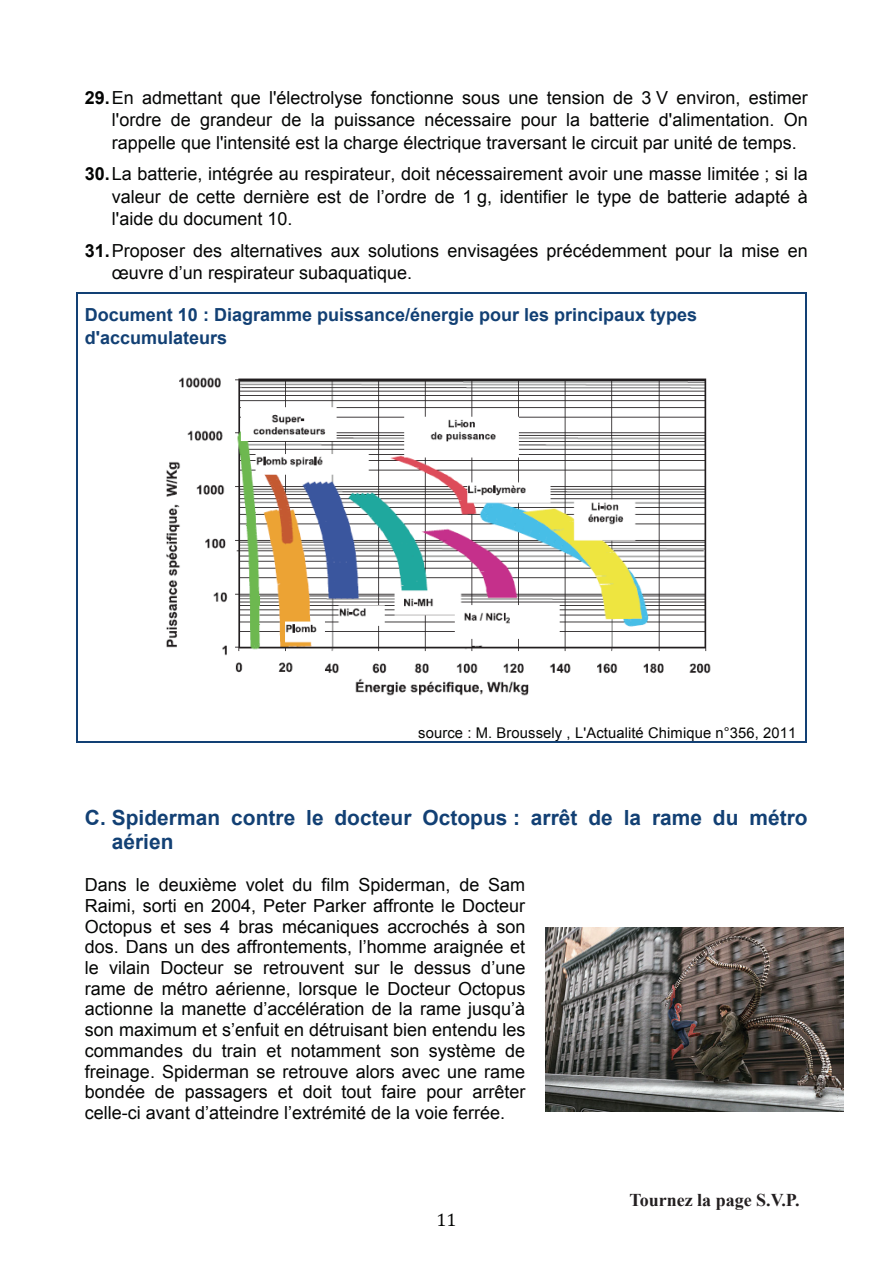
<style>
.page{position:relative;width:893px;height:1263px;background:#fff}
.page>*{position:absolute;margin:0;border:0;box-sizing:border-box;transform-origin:0 0}
.t1{font:700 20.85px/24.2px "Arial";letter-spacing:.005em;color:#124074}
.t2{font:18px/20.7px "Arial";color:#040504;text-align:justify}
.t3{font:700 18px/22.6px "Arial";color:#124074}
.t4{font:700 18px "Times New Roman";color:#231f20}
.t5{font:18px "Cambria";color:#040504}
.t6{font:14.7px "Arial";letter-spacing:.01em;color:#040504}
.s1{font-weight:700}
</style>
<div class="page">
<hr style="left:77px;top:293px;width:729px;height:1px;background:#124074">
<hr style="left:76px;top:294px;width:1px;height:448px;background:#124074">
<hr style="left:77px;top:742px;width:729px;height:1px;background:#124074">
<hr style="left:806px;top:294px;width:1px;height:448px;background:#124074">
<img style="left:166px;top:377px;width:545px;height:319px">
<img style="left:546px;top:927px;width:297px;height:184px">
<p class="t2" style="left:112px;top:86px;width:697px;line-height:22.5px;text-indent:-27px"><span class="s1">29.</span>En admettant que l'électrolyse fonctionne sous une tension de 3 V environ, estimer l'ordre de grandeur de la puissance nécessaire pour la batterie d'alimentation. On rappelle que l'intensité est la charge électrique traversant le circuit par unité de temps.</p>
<p class="t2" style="left:112px;top:163px;width:697px;line-height:22.5px;text-indent:-27px"><span class="s1">30.</span>La batterie, intégrée au respirateur, doit nécessairement avoir une masse limitée ; si la valeur de cette dernière est de l’ordre de 1 g, identifier le type de batterie adapté à l'aide du document 10.</p>
<p class="t2" style="left:112px;top:239px;width:697px;line-height:22.6px;text-indent:-27px"><span class="s1">31.</span>Proposer des alternatives aux solutions envisagées précédemment pour la mise en œuvre d’un respirateur subaquatique.</p>
<p class="t3" style="left:85px;top:304px;width:614px">Document 10 : Diagramme puissance/énergie pour les principaux types d'accumulateurs</p>
<p class="t6" style="left:418px;top:723px;width:380px">source : M. Broussely , L'Actualité Chimique n°356, 2011</p>
<p class="t1" style="left:112px;top:806px;width:697px;text-indent:-27px">C. Spiderman contre le docteur Octopus : arrêt de la rame du métro aérien</p>
<p class="t2" style="left:85px;top:875px;width:442px">Dans le deuxième volet du film Spiderman, de Sam Raimi, sorti en 2004, Peter Parker affronte le Docteur Octopus et ses 4 bras mécaniques accrochés à son dos. Dans un des affrontements, l’homme araignée et le vilain Docteur se retrouvent sur le dessus d’une rame de métro aérienne, lorsque le Docteur Octopus actionne la manette d’accélération de la rame jusqu’à son maximum et s’enfuit en détruisant bien entendu les commandes du train et notamment son système de freinage. Spiderman se retrouve alors avec une rame bondée de passagers et doit tout faire pour arrêter celle-ci avant d’atteindre l’extrémité de la voie ferrée.</p>
<p class="t5" style="left:436px;top:1209px;width:21px">11</p>
<p class="t4" style="left:629px;top:1187px;width:172px">Tournez la page S.V.P.</p>
</div>
